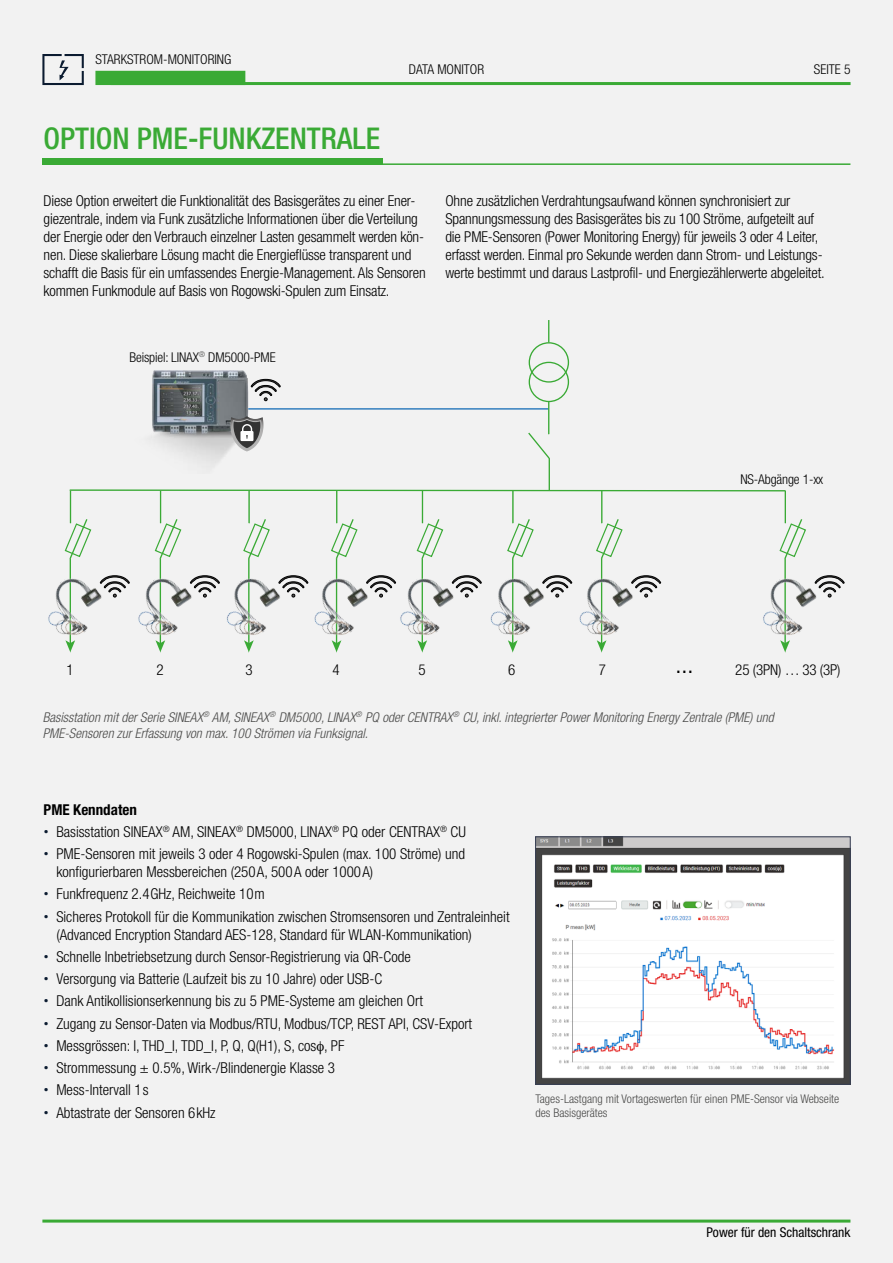
<style>
.page{position:relative;width:893px;height:1263px;background:#f2f2f2}
.page>*{position:absolute;margin:0;border:0;box-sizing:border-box;transform-origin:0 0}
.t1{font:500 condensed 30px "Helvetica Neue LTW1 G";color:#3aaa35}
.t2{font:500 condensed 18px "Helvetica Neue LT Pro";color:#000}
.t3{font:300 condensed 15px/18px "Helvetica Neue LT Pro";letter-spacing:-.005em;color:#000}
.t4{font:700 condensed 15px "Helvetica Neue LT Pro";color:#000}
.t5{font:italic 300 condensed 13.5px/16.2px "Helvetica Neue LT Pro";color:#4a4a49}
.t6{font:300 condensed 13.5px "Helvetica Neue LT Pro";letter-spacing:-.01em;color:#000}
.t7{font:condensed 13.5px "Helvetica Neue LT Pro";color:#000}
.t8{font:300 condensed 12px/14.4px "Helvetica Neue LT Pro";color:#4a4a49}
.s1{font-family:"Helvetica Neue";font-weight:400;font-stretch:normal;color:#0b1b30}
.s2{font-family:"Helvetica Neue LTW1 G"}
</style>
<div class="page">
<hr style="left:111px;top:82px;width:739px;height:3px;background:#3aaa35">
<div style="left:95px;top:71px;width:150px;height:14px;background:#3aaa35"></div>
<svg style="left:42px;top:54px;width:42px;height:31px"></svg>
<hr style="left:42px;top:1219px;width:808px;height:3px;background:#3aaa35">
<div style="left:43px;top:159px;width:340px;height:6px;background:#3aaa35"></div>
<hr style="left:43px;top:163px;width:807px;height:2px;background:#3aaa35">
<img style="left:537px;top:838px;width:311px;height:244px">
<div style="left:535px;top:836px;width:315px;height:248px;border:1px solid #363e54"></div>
<hr style="left:248px;top:408px;width:301px;height:2px;background:#1d71b8">
<svg style="left:548px;top:320px;width:1px;height:22px"></svg>
<hr style="left:548px;top:402px;width:1px;height:32px;background:#3aaa35">
<hr style="left:549px;top:458px;width:1px;height:32px;background:#3aaa35">
<svg style="left:69px;top:489px;width:717px;height:3px"></svg>
<svg style="left:528px;top:431px;width:22px;height:29px"></svg>
<div style="left:529px;top:342px;width:40px;height:41px;border:1px solid #3aaa35;border-radius:50%"></div>
<div style="left:529px;top:362px;width:40px;height:40px;border:1px solid #3aaa35;border-radius:50%"></div>
<hr style="left:70px;top:491px;width:1px;height:32px;background:#3aaa35">
<hr style="left:70px;top:558px;width:1px;height:86px;background:#3aaa35">
<svg style="left:67px;top:646px;width:6px;height:6px"></svg>
<svg style="left:64px;top:518px;width:28px;height:42px"></svg>
<svg style="left:115px;top:575px;width:9px;height:22px"></svg>
<img style="left:48px;top:566px;width:67px;height:80px">
<hr style="left:160px;top:491px;width:1px;height:32px;background:#3aaa35">
<hr style="left:160px;top:558px;width:1px;height:86px;background:#3aaa35">
<svg style="left:158px;top:646px;width:5px;height:6px"></svg>
<svg style="left:154px;top:518px;width:28px;height:42px"></svg>
<svg style="left:205px;top:575px;width:8px;height:22px"></svg>
<img style="left:124px;top:566px;width:81px;height:80px">
<hr style="left:248px;top:491px;width:2px;height:32px;background:#3aaa35">
<hr style="left:248px;top:558px;width:2px;height:86px;background:#3aaa35">
<svg style="left:246px;top:646px;width:6px;height:6px"></svg>
<svg style="left:243px;top:518px;width:27px;height:42px"></svg>
<svg style="left:294px;top:575px;width:6px;height:22px"></svg>
<img style="left:213px;top:566px;width:81px;height:80px">
<hr style="left:336px;top:491px;width:1px;height:32px;background:#3aaa35">
<hr style="left:336px;top:558px;width:1px;height:86px;background:#3aaa35">
<svg style="left:334px;top:646px;width:5px;height:6px"></svg>
<svg style="left:331px;top:518px;width:27px;height:42px"></svg>
<svg style="left:381px;top:575px;width:5px;height:22px"></svg>
<img style="left:300px;top:566px;width:81px;height:80px">
<hr style="left:422px;top:491px;width:1px;height:32px;background:#3aaa35">
<hr style="left:422px;top:558px;width:1px;height:86px;background:#3aaa35">
<svg style="left:419px;top:646px;width:6px;height:6px"></svg>
<svg style="left:416px;top:518px;width:28px;height:42px"></svg>
<svg style="left:467px;top:575px;width:9px;height:22px"></svg>
<img style="left:386px;top:566px;width:81px;height:80px">
<hr style="left:512px;top:491px;width:2px;height:32px;background:#3aaa35">
<hr style="left:512px;top:558px;width:1px;height:86px;background:#3aaa35">
<svg style="left:510px;top:646px;width:6px;height:6px"></svg>
<svg style="left:507px;top:518px;width:27px;height:42px"></svg>
<svg style="left:557px;top:575px;width:8px;height:22px"></svg>
<img style="left:476px;top:566px;width:81px;height:80px">
<hr style="left:601px;top:491px;width:1px;height:32px;background:#3aaa35">
<hr style="left:601px;top:558px;width:1px;height:86px;background:#3aaa35">
<svg style="left:599px;top:646px;width:5px;height:6px"></svg>
<svg style="left:596px;top:518px;width:27px;height:42px"></svg>
<svg style="left:646px;top:575px;width:16px;height:22px"></svg>
<img style="left:565px;top:566px;width:81px;height:80px">
<hr style="left:785px;top:491px;width:1px;height:32px;background:#3aaa35">
<hr style="left:784px;top:558px;width:2px;height:86px;background:#3aaa35">
<svg style="left:782px;top:646px;width:6px;height:6px"></svg>
<svg style="left:779px;top:518px;width:27px;height:42px"></svg>
<svg style="left:830px;top:575px;width:15px;height:22px"></svg>
<img style="left:763px;top:566px;width:67px;height:80px">
<svg style="left:262px;top:378px;width:19px;height:23px"></svg>
<img style="left:152px;top:370px;width:110px;height:94px">
<svg style="left:230px;top:416px;width:33px;height:35px"></svg>
<p class="t6" style="left:95px;top:51px;width:137px">STARKSTROM-MONITORING</p>
<h1 class="t1" style="left:44px;top:120px;width:338px">OPTION PME-FUNKZENTRALE</h1>
<p class="t6" style="left:409px;top:62px;width:77px">DATA MONITOR</p>
<p class="t6" style="left:814px;top:62px;width:38px">SEITE 5</p>
<p class="t3" style="left:44px;top:192px;width:384px">Diese Option erweitert die Funktionalität des Basisgerätes zu einer Ener&shy;giezentrale, indem via Funk zusätzliche Informationen über die Verteilung der Energie oder den Verbrauch einzelner Lasten gesammelt werden kön&shy;nen. Diese skalierbare Lösung macht die Energieflüsse transparent und schafft die Basis für ein umfassendes Energie-Management. Als Sensoren kommen Funkmodule auf Basis von Rogowski-Spulen zum Einsatz.</p>
<p class="t3" style="left:445px;top:192px;width:381px">Ohne zusätzlichen Verdrahtungsaufwand können synchronisiert zur Spannungsmessung des Basisgerätes bis zu 100 Ströme, aufgeteilt auf die PME-Sensoren (Power Monitoring Energy) für jeweils 3 oder 4 Leiter, erfasst werden. Einmal pro Sekunde werden dann Strom- und Leistungs&shy;werte bestimmt und daraus Lastprofil- und Energiezählerwerte abgeleitet.</p>
<p class="t6" style="left:130px;top:349px;width:148px">Beispiel: LINAX<sup>®</sup> DM5000-PME</p>
<p class="t6" style="left:740px;top:471px;width:84px">NS-Abgänge 1-xx</p>
<p class="t3" style="left:66px;top:660px;width:9px">1</p>
<p class="t3" style="left:156px;top:660px;width:9px">2</p>
<p class="t3" style="left:246px;top:660px;width:9px">3</p>
<p class="t3" style="left:332px;top:660px;width:9px">4</p>
<p class="t3" style="left:419px;top:660px;width:9px">5</p>
<p class="t3" style="left:508px;top:660px;width:9px">6</p>
<p class="t3" style="left:599px;top:660px;width:9px">7</p>
<p class="t2" style="left:675px;top:655px;width:19px">…</p>
<p class="t3" style="left:735px;top:660px;width:107px">25 (3PN) … 33 (3P)</p>
<p class="t5" style="left:43px;top:709px;width:732px">Basisstation mit der Serie SINEAX<sup>®</sup> AM, SINEAX<sup>®</sup> DM5000, LINAX<sup>®</sup> PQ oder CENTRAX<sup>®</sup> CU, inkl. integrierter Power Monitoring Energy Zentrale (PME) und<br>PME-Sensoren zur Erfassung von max. 100 Strömen via Funksignal.</p>
<p class="t4" style="left:44px;top:800px;width:95px">PME Kenndaten</p>
<p class="t3" style="left:44px;top:822px;width:424px"><span class="s1">•</span> Basisstation SINEAX<sup>®</sup> AM, SINEAX<sup>®</sup> DM5000, LINAX<sup>®</sup> PQ oder CENTRAX<sup>®</sup> CU</p>
<p class="t3" style="left:56px;top:845px;width:410px;text-indent:-13px"><span class="s1">•</span> PME-Sensoren mit jeweils 3 oder 4 Rogowski-Spulen (max. 100 Ströme) und konfigurierbaren Messbereichen (250A, 500A oder 1000A)</p>
<p class="t3" style="left:44px;top:885px;width:223px"><span class="s1">•</span> Funkfrequenz 2.4GHz, Reichweite 10m</p>
<p class="t3" style="left:56px;top:907px;width:455px;text-indent:-13px"><span class="s1">•</span> Sicheres Protokoll für die Kommunikation zwischen Stromsensoren und Zentraleinheit (Advanced Encryption Standard AES-128, Standard für WLAN-Kommunikation)</p>
<p class="t3" style="left:44px;top:947px;width:369px"><span class="s1">•</span> Schnelle Inbetriebsetzung durch Sensor-Registrierung via QR-Code</p>
<p class="t3" style="left:44px;top:970px;width:340px"><span class="s1">•</span> Versorgung via Batterie (Laufzeit bis zu 10 Jahre) oder USB-C</p>
<p class="t3" style="left:44px;top:992px;width:381px"><span class="s1">•</span> Dank Antikollisionserkennung bis zu 5 PME-Systeme am gleichen Ort</p>
<p class="t3" style="left:44px;top:1014px;width:430px"><span class="s1">•</span> Zugang zu Sensor-Daten via Modbus/RTU, Modbus/TCP, REST API, CSV-Export</p>
<p class="t3" style="left:44px;top:1036px;width:302px"><span class="s1">•</span> Messgrössen: I, THD_I, TDD_I, P, Q, Q(H1), S, <span class="s2">cos</span> , PF</p>
<p class="t3" style="left:44px;top:1059px;width:293px"><span class="s1">•</span> Strommessung ± 0.5%, Wirk-/Blindenergie Klasse 3</p>
<p class="t3" style="left:44px;top:1081px;width:106px"><span class="s1">•</span> Mess-Intervall 1s</p>
<p class="t3" style="left:44px;top:1103px;width:173px"><span class="s1">•</span> Abtastrate der Sensoren 6kHz</p>
<p class="t8" style="left:535px;top:1091px;width:305px">Tages-Lastgang mit Vortageswerten für einen PME-Sensor via Webseite des Basisgerätes</p>
<p class="t7" style="left:707px;top:1224px;width:145px">Power für den Schaltschrank</p>
</div>
